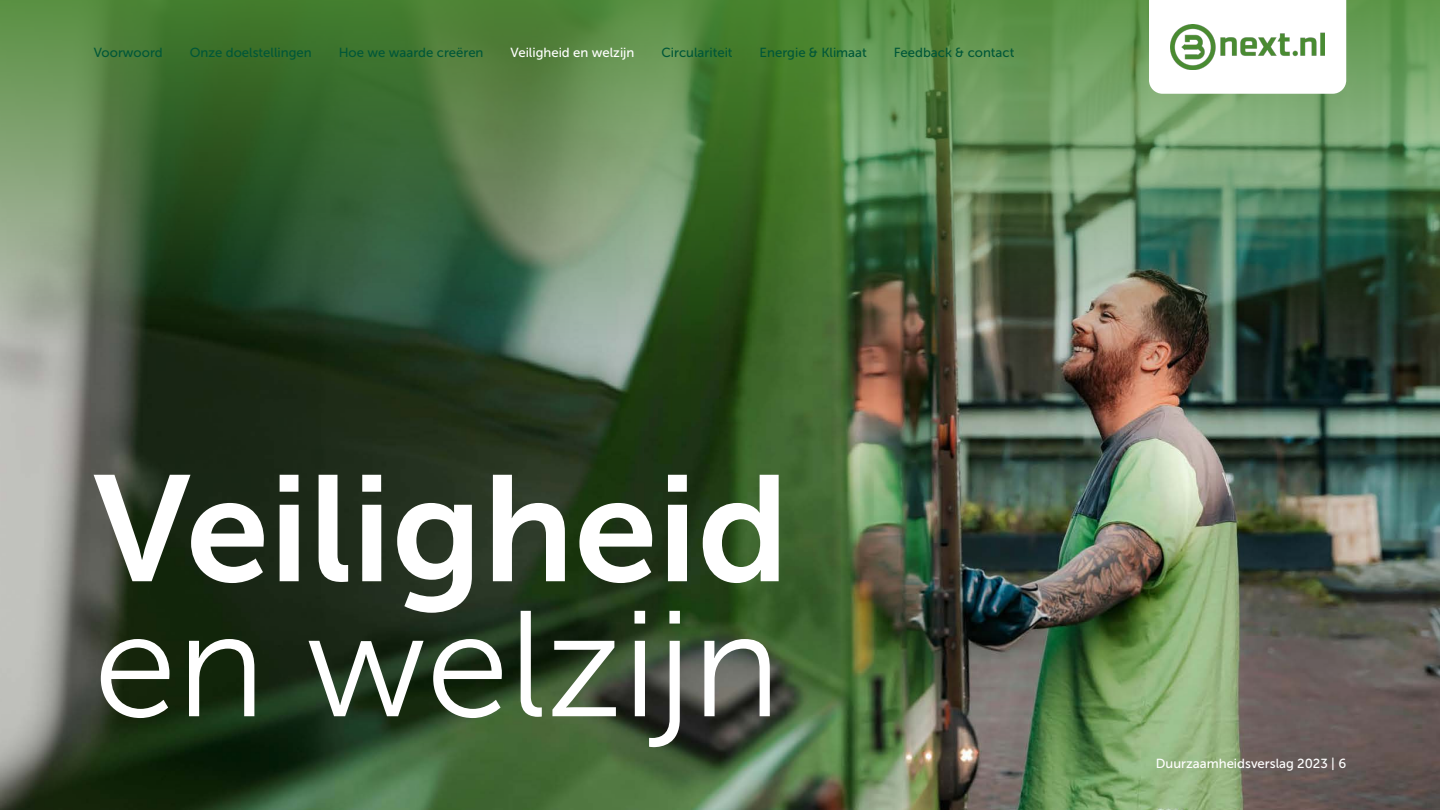
<style>
.page{position:relative;width:1440px;height:810px;background:#fff}
.page>*{position:absolute;margin:0;border:0;box-sizing:border-box;transform-origin:0 0}
.t1{font:150px "Museo Sans 700";color:#fff}
.t2{font:150px "Museo Sans 300";color:#fff}
.t3{font:13.12px "Museo Sans 500";color:#005738}
.t4{font:13.12px "Museo Sans 500";color:#fff}
</style>
<div class="page">
<img style="left:0;top:340px;width:1440px;height:470px">
<img style="left:0;top:0;width:1440px;height:340px">
<svg style="left:1149px;top:0;width:197px;height:94px"></svg>
<img style="left:1170px;top:24px;width:155px;height:46px">
<p class="t3" style="left:94px;top:46px;width:71px">Voorwoord</p>
<p class="t3" style="left:190px;top:46px;width:123px">Onze doelstellingen</p>
<p class="t3" style="left:339px;top:46px;width:146px">Hoe we waarde creëren</p>
<p class="t4" style="left:511px;top:46px;width:125px">Veiligheid en welzijn</p>
<p class="t3" style="left:661px;top:46px;width:73px">Circulariteit</p>
<p class="t3" style="left:760px;top:46px;width:109px">Energie &amp; Klimaat</p>
<p class="t3" style="left:894px;top:46px;width:122px">Feedback &amp; contact</p>
<h1 class="t1" style="left:94px;top:446px;width:697px">Veiligheid</h1>
<h1 class="t2" style="left:94px;top:584px;width:689px">en welzijn</h1>
<p class="t4" style="left:1156px;top:756px;width:192px">Duurzaamheidsverslag 2023 | 6</p>
</div>
